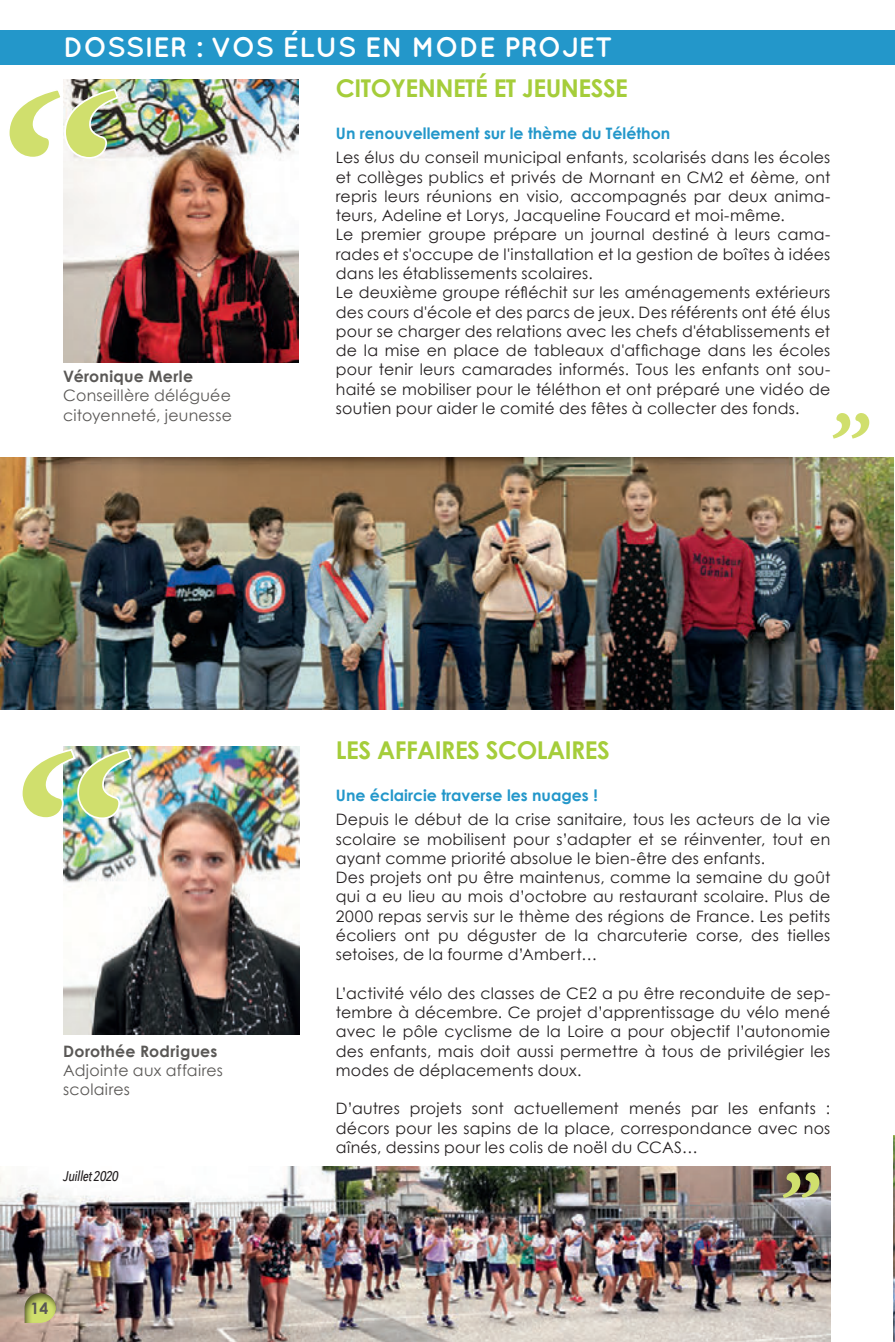
<style>
.page{position:relative;width:895px;height:1342px;background:#fff}
.page>*{position:absolute;margin:0;border:0;box-sizing:border-box;transform-origin:0 0}
.t1{font:700 28px "Quicksand";color:#fff}
.t2{font:700 24.5px "Century Gothic";letter-spacing:-.02em;color:#a5cd3a}
.t3{font:15.75px/19.2px "Century Gothic";letter-spacing:.015em;color:#231f20}
.t4{font:15.75px/19.2px "Century Gothic";letter-spacing:.015em;color:#5a5856}
.t5{font:700 15.75px "Century Gothic";color:#2397ca}
.t6{font:700 15.75px "Century Gothic";letter-spacing:.015em;color:#5a5856}
.t7{font:italic 500 14px "Avenir Next Condensed";letter-spacing:-.03em;color:#231f20}
</style>
<div class="page">
<img style="left:63px;top:746px;width:237px;height:287px">
<img style="left:0;top:1166px;width:830px;height:175px">
<div style="left:0;top:30px;width:893px;height:35px;background:#2397ca"></div>
<hr style="left:893px;top:30px;width:2px;height:35px;background:#2397ca">
<div style="left:12px;top:1289px;width:59px;height:35px;background:#231f20;opacity:.75"></div>
<img style="left:0;top:457px;width:893px;height:252px">
<img style="left:63px;top:79px;width:235px;height:284px">
<img style="left:9px;top:87px;width:111px;height:73px">
<img style="left:22px;top:747px;width:111px;height:73px">
<svg style="left:832px;top:413px;width:37px;height:25px"></svg>
<svg style="left:783px;top:1172px;width:36px;height:25px"></svg>
<img style="left:893px;top:1135px;width:2px;height:204px">
<h1 class="t1" style="left:63px;top:31px;width:551px">DOSSIER : VOS ÉLUS EN MODE PROJET</h1>
<p class="t6" style="left:63px;top:366px;width:131px">Véronique Merle</p>
<p class="t4" style="left:63px;top:386px;width:170px">Conseillère déléguée citoyenneté, jeunesse</p>
<h2 class="t2" style="left:336px;top:73px;width:294px">CITOYENNETÉ ET JEUNESSE</h2>
<p class="t5" style="left:336px;top:123px;width:336px">Un renouvellement sur le thème du Téléthon</p>
<p class="t3" style="left:336px;top:148px;width:496px">Les élus du conseil municipal enfants, scolarisés dans les écoles et collèges publics et privés de Mornant en CM2 et 6ème, ont repris leurs réunions en visio, accompagnés par deux anima&shy;teurs, Adeline et Lorys, Jacqueline Foucard et moi-même.<br>Le premier groupe prépare un journal destiné à leurs cama&shy;rades et s'occupe de l'installation et la gestion de boîtes à idées dans les établissements scolaires.<br>Le deuxième groupe réfléchit sur les aménagements extérieurs des cours d'école et des parcs de jeux. Des référents ont été élus pour se charger des relations avec les chefs d'établissements et de la mise en place de tableaux d'affichage dans les écoles pour tenir leurs camarades informés. Tous les enfants ont sou&shy;haité se mobiliser pour le téléthon et ont préparé une vidéo de soutien pour aider le comité des fêtes à collecter des fonds.</p>
<p class="t6" style="left:63px;top:1041px;width:156px">Dorothée Rodrigues</p>
<p class="t4" style="left:63px;top:1060px;width:161px">Adjointe aux affaires scolaires</p>
<p class="t7" style="left:63px;top:1166px;width:57px">Juillet 2020</p>
<p class="t6" style="left:31px;top:1297px;width:19px">14</p>
<h2 class="t2" style="left:336px;top:735px;width:275px">LES AFFAIRES SCOLAIRES</h2>
<p class="t5" style="left:336px;top:785px;width:263px">Une éclaircie traverse les nuages !</p>
<p class="t3" style="left:336px;top:809px;width:496px">Depuis le début de la crise sanitaire, tous les acteurs de la vie scolaire se mobilisent pour s’adapter et se réinventer, tout en ayant comme priorité absolue le bien-être des enfants.<br>Des projets ont pu être maintenus, comme la semaine du goût qui a eu lieu au mois d’octobre au restaurant scolaire. Plus de 2000 repas servis sur le thème des régions de France. Les petits écoliers ont pu déguster de la charcuterie corse, des tielles setoises, de la fourme d’Ambert…</p>
<p class="t3" style="left:336px;top:983px;width:496px;text-align:justify">L’activité vélo des classes de CE2 a pu être reconduite de sep&shy;tembre à décembre. Ce projet d’apprentissage du vélo mené avec le pôle cyclisme de la Loire a pour objectif l’autonomie des enfants, mais doit aussi permettre à tous de privilégier les modes de déplacements doux.</p>
<p class="t3" style="left:336px;top:1098px;width:496px;text-align:justify">D’autres projets sont actuellement menés par les enfants : décors pour les sapins de la place, correspondance avec nos aînés, dessins pour les colis de noël du CCAS…</p>
</div>
